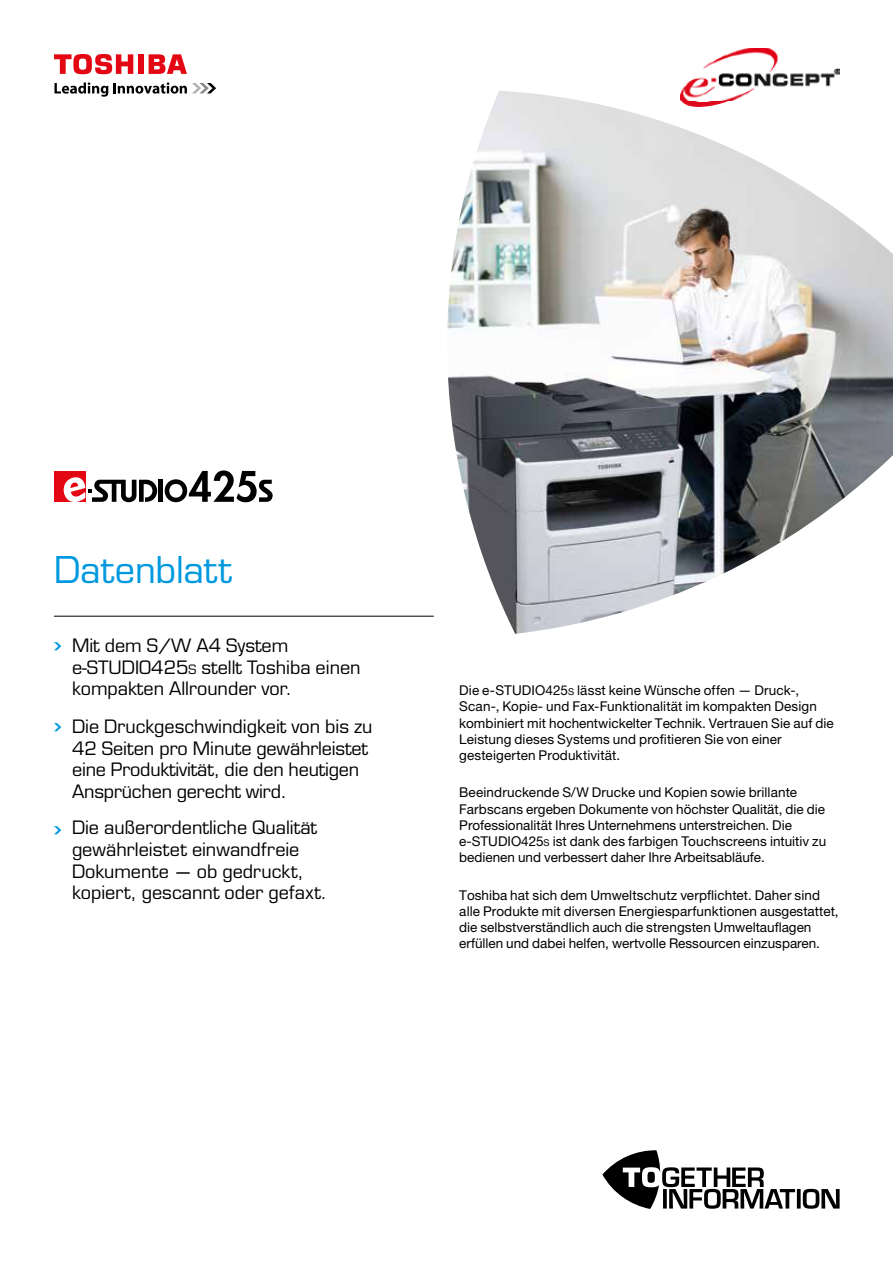
<style>
.page{position:relative;width:893px;height:1263px;background:#fff}
.page>*{position:absolute;margin:0;border:0;box-sizing:border-box;transform-origin:0 0}
.t1{font:36px "Eurostile LT Std";letter-spacing:-.005em;color:#0099df}
.t2{font:18px/21.6px "Eurostile LT Std";color:#000}
.t3{font:13.5px/16.2px "Helvetica Neue LT Pro";color:#000}
.t4{font:13.5px/16.2px "Helvetica Neue LT Std";letter-spacing:.01em;color:#000}
.s1{font-family:"Chevron";font-size:21px;color:#0099df}
.s2{font-size:12.6px}
.s3{font-family:"Helvetica Neue LT Std"}
.s4{font-size:9.45px}
</style>
<div class="page">
<svg style="left:54px;top:82px;width:162px;height:15px"></svg>
<div style="left:138px;top:54px;width:6px;height:20px;background:#e30613"></div>
<svg style="left:149px;top:54px;width:38px;height:20px"></svg>
<svg style="left:54px;top:54px;width:79px;height:20px"></svg>
<img style="left:422px;top:91px;width:471px;height:543px">
<svg style="left:602px;top:1150px;width:238px;height:59px"></svg>
<div style="left:54px;top:471px;width:31px;height:31px;background:#e30613"></div>
<hr style="left:159px;top:480px;width:4px;height:22px;background:#000">
<svg style="left:63px;top:476px;width:94px;height:26px"></svg>
<svg style="left:165px;top:470px;width:108px;height:32px"></svg>
<hr style="left:54px;top:616px;width:380px;height:1px;background:#000">
<img style="left:680px;top:48px;width:160px;height:59px">
<h1 class="t1" style="left:54px;top:548px;width:180px">Datenblatt</h1>
<h2 class="t2" style="left:72px;top:635px;width:290px;text-indent:-18px"><span class="s1">•</span> Mit dem S/W A4 System e-STUDIO425<span class="s2">s</span> stellt Toshiba einen kompakten Allrounder vor.</h2>
<h2 class="t2" style="left:72px;top:716px;width:302px;text-indent:-18px"><span class="s1">•</span> Die Druckgeschwindigkeit von bis zu 42 Seiten pro Minute gewährleistet eine Produktivität, die den heutigen Ansprüchen gerecht wird.</h2>
<h2 class="t2" style="left:72px;top:817px;width:257px;text-indent:-18px"><span class="s1">•</span> Die außerordentliche Qualität gewährleistet einwandfreie<br>Dokumente <span class="s3">—</span> ob gedruckt, kopiert, gescannt oder gefaxt.</h2>
<p class="t4" style="left:459px;top:682px;width:376px">Die e-STUDIO425<span class="s4">s</span> lässt keine Wünsche offen — Druck-, Scan-, Kopie- und Fax-Funktionalität im kompakten Design kombiniert mit hochentwickelter Technik. Vertrauen Sie auf die Leistung dieses Systems und profitieren Sie von einer gesteigerten Produktivität.</p>
<p class="t4" style="left:459px;top:784px;width:367px">Beeindruckende S/W Drucke und Kopien sowie brillante<br>Farbscans ergeben Dokumente von höchster Qualität, die die</p>
<p class="t3" style="left:459px;top:816px;width:368px"><span class="s3">Prof</span>essionalität Ihres Unternehmens unterstreichen. Die e-STUDIO425<span class="s4">s</span> ist dank des farbigen Touchscreens intuitiv zu bedienen und verbessert daher Ihre Arbeitsabläufe.</p>
<p class="t3" style="left:459px;top:886px;width:381px">Toshiba hat sich dem Umweltschutz verpflichtet. Daher sind alle Produkte mit diversen Energiesparfunktionen ausgestattet, die selbstverständlich auch die strengsten Umweltauflagen erfüllen und dabei helfen, wertvolle Ressourcen einzusparen.</p>
</div>
